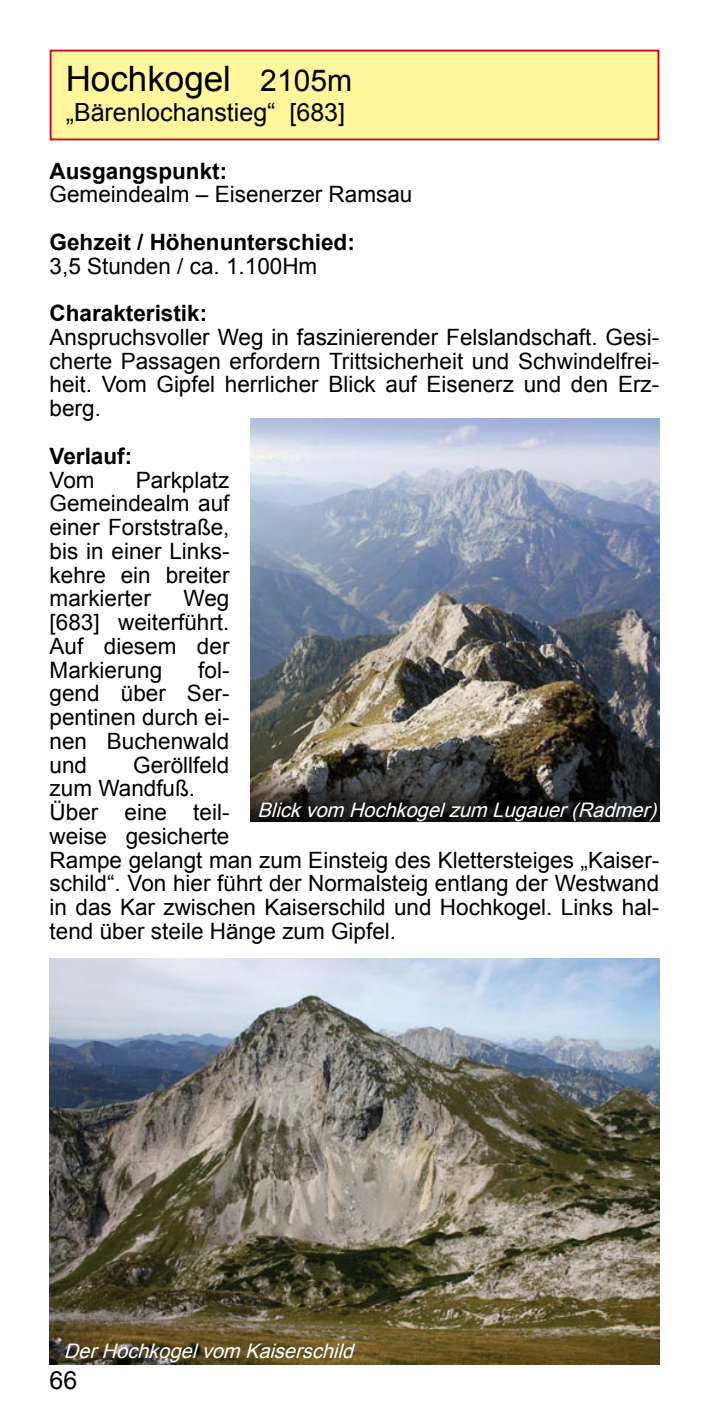
<style>
.page{position:relative;width:709px;height:1418px;background:#fff}
.page>*{position:absolute;margin:0;border:0;box-sizing:border-box;transform-origin:0 0}
.t1{font:35px "Arial";color:#000}
.t2{font:25px "Arial";color:#000}
.t3{font:22.5px/23.8px "Arial";color:#000;text-align:justify}
.t4{font:700 22.5px "Arial";color:#000}
.t5{font:italic 20px "Arial";color:#fff}
.s1{font-size:30px}
</style>
<div class="page">
<div style="left:51px;top:51px;width:607px;height:88px;background:#fff59a"></div>
<div style="left:50px;top:50px;width:609px;height:90px;border:2px solid #cc071e"></div>
<img style="left:251px;top:418px;width:408px;height:403px">
<img style="left:50px;top:958px;width:609px;height:406px">
<h1 class="t1" style="left:66px;top:56px;width:288px">Hochkogel <span class="s1">2105m</span></h1>
<p class="t2" style="left:66px;top:96px;width:281px">„Bärenlochanstieg“ [683]</p>
<p class="t4" style="left:50px;top:156px;width:179px">Ausgangspunkt:</p>
<p class="t3" style="left:50px;top:183px;width:364px">Gemeindealm – Eisenerzer Ramsau</p>
<p class="t4" style="left:50px;top:227px;width:307px">Gehzeit / Höhenunterschied:</p>
<p class="t3" style="left:50px;top:254px;width:269px">3,5 Stunden / ca. 1.100Hm</p>
<p class="t4" style="left:50px;top:298px;width:159px">Charakteristik:</p>
<p class="t3" style="left:50px;top:325px;width:611px">Anspruchsvoller Weg in faszinierender Felslandschaft. Gesi&shy;cherte Passagen erfordern Trittsicherheit und Schwindelfrei&shy;heit. Vom Gipfel herrlicher Blick auf Eisenerz und den Erz&shy;berg.</p>
<p class="t4" style="left:50px;top:441px;width:84px">Verlauf:</p>
<p class="t3" style="left:50px;top:468px;width:47px">Vom</p>
<p class="t3" style="left:50px;top:468px;width:181px;text-indent:86px">Parkplatz Gemeindealm auf einer Forststraße, bis in einer Links&shy;kehre ein breiter markierter</p>
<p class="t3" style="left:50px;top:587px;width:181px;text-indent:134px">Weg [683] weiterführt.<br>Auf diesem der Markierung</p>
<p class="t3" style="left:50px;top:658px;width:181px;text-indent:149px">fol&shy;gend über Ser&shy;pentinen durch ei&shy;nen Buchenwald und</p>
<p class="t3" style="left:50px;top:753px;width:611px;text-align:left;text-indent:84px">Geröllfeld<br>zum Wandfuß.<br>Über eine teil-<br>weise gesicherte<br>Rampe gelangt man zum Einsteig des Klettersteiges „Kaiser&shy;schild“. Von hier führt der Normalsteig entlang der Westwand in das Kar zwischen Kaiserschild und Hochkogel. Links hal&shy;tend über steile Hänge zum Gipfel.</p>
<p class="t5" style="left:257px;top:796px;width:407px">Blickvom Hochkogelzum Lugauer(Radmer)</p>
<p class="t5" style="left:64px;top:1337px;width:298px">DerHochkogelvom Kaiserschild</p>
<p class="t2" style="left:50px;top:1363px;width:29px">66</p>
</div>
